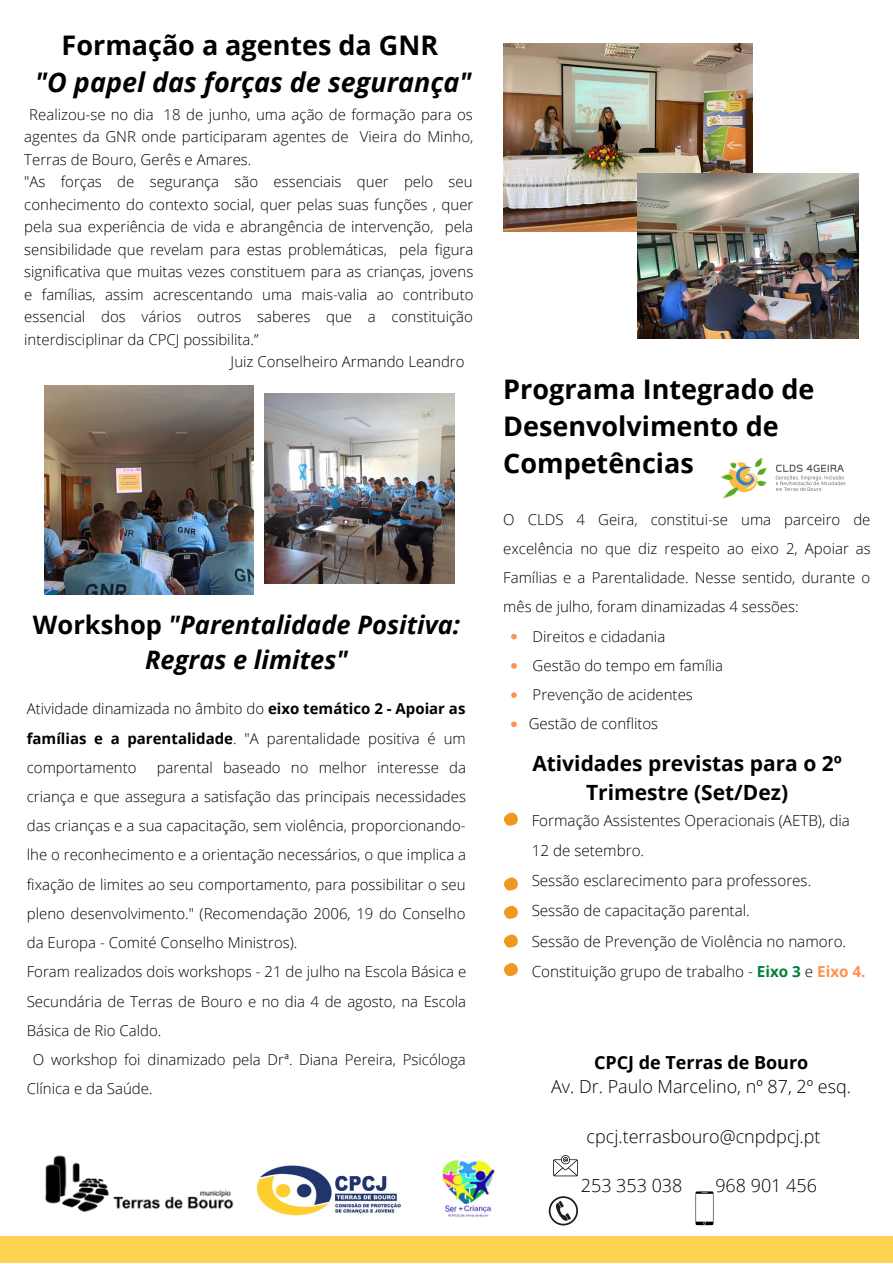
<style>
.page{position:relative;width:893px;height:1264px;background:#fff}
.page>*{position:absolute;margin:0;border:0;box-sizing:border-box;transform-origin:0 0}
.t1{font:700 27px/37px "Open Sans";color:#000}
.t2{font:italic 700 27px "Open Sans";color:#000}
.t3{font:italic 700 25.5px/34.8px "Open Sans";color:#000;text-align:center}
.t4{font:700 21px/29.2px "Open Sans";color:#000;text-align:center}
.t5{font:300 18px "Open Sans";color:#000}
.t6{font:700 18px "Open Sans";color:#000}
.t7{font:300 15.15px/30.2px "Open Sans";color:#000}
.t8{font:300 15px/29.2px "Open Sans";color:#000;text-align:justify}
.s1{font-style:normal}
.s2{font-weight:700}
.s3{font-weight:700;color:#008037}
.s4{font-weight:700;color:#ff914d}
</style>
<div class="page">
<div style="left:0;top:1235px;width:892px;height:27px;background:#fed352"></div>
<img style="left:44px;top:385px;width:209px;height:209px">
<img style="left:442px;top:1159px;width:53px;height:59px">
<img style="left:256px;top:1165px;width:145px;height:51px">
<img style="left:45px;top:1155px;width:189px;height:58px">
<svg style="left:553px;top:1155px;width:24px;height:21px"></svg>
<svg style="left:695px;top:1191px;width:18px;height:34px"></svg>
<svg style="left:548px;top:1196px;width:30px;height:29px"></svg>
<img style="left:503px;top:43px;width:250px;height:188px">
<img style="left:637px;top:173px;width:221px;height:165px">
<img style="left:721px;top:457px;width:125px;height:42px">
<img style="left:264px;top:393px;width:190px;height:190px">
<svg style="left:503px;top:812px;width:15px;height:14px"></svg>
<svg style="left:511px;top:634px;width:5px;height:5px"></svg>
<svg style="left:511px;top:663px;width:5px;height:5px"></svg>
<svg style="left:511px;top:692px;width:5px;height:6px"></svg>
<svg style="left:511px;top:721px;width:5px;height:6px"></svg>
<svg style="left:503px;top:963px;width:15px;height:13px"></svg>
<svg style="left:503px;top:877px;width:15px;height:13px"></svg>
<svg style="left:503px;top:905px;width:15px;height:14px"></svg>
<svg style="left:503px;top:934px;width:15px;height:13px"></svg>
<h1 class="t1" style="left:62px;top:26px;width:378px">Formação a agentes da GNR</h1>
<h1 class="t2" style="left:35px;top:63px;width:438px">"O papel das forças de segurança"</h1>
<p class="t8" style="left:29px;top:99px;width:445px">Realizou-se no dia 18 de junho, uma ação de formação para os</p>
<p class="t8" style="left:24px;top:122px;width:450px">agentes da GNR onde participaram agentes de Vieira do Minho,</p>
<p class="t8" style="left:24px;top:144px;width:229px">Terras de Bouro, Gerês e Amares.</p>
<p class="t8" style="left:24px;top:167px;width:450px">"As forças de segurança são essenciais quer pelo seu</p>
<p class="t8" style="left:24px;top:189px;width:450px">conhecimento do contexto social, quer pelas suas funções , quer</p>
<p class="t8" style="left:24px;top:212px;width:450px">pela sua experiência de vida e abrangência de intervenção, pela</p>
<p class="t8" style="left:24px;top:234px;width:450px">sensibilidade que revelam para estas problemáticas, pela figura</p>
<p class="t8" style="left:24px;top:257px;width:450px">significativa que muitas vezes constituem para as crianças, jovens</p>
<p class="t8" style="left:24px;top:279px;width:450px">e famílias, assim acrescentando uma mais-valia ao contributo</p>
<p class="t8" style="left:24px;top:302px;width:450px">essencial dos vários outros saberes que a constituição</p>
<p class="t8" style="left:24px;top:324px;width:236px">interdisciplinar da CPCJ possibilita.”</p>
<p class="t8" style="left:230px;top:346px;width:235px">Juiz Conselheiro Armando Leandro</p>
<h2 class="t3" style="left:33px;top:606px;width:428px"><span class="s1">Workshop</span> "Parentalidade Positiva:<br>Regras e limites"</h2>
<p class="t8" style="left:27px;top:693px;width:440px">Atividade dinamizada no âmbito do <span class="s2">eixo temático 2 - Apoiar as famílias e a parentalidade</span>. "A parentalidade positiva é um comportamento</p>
<p class="t8" style="left:157px;top:752px;width:311px">parental baseado no melhor interesse da</p>
<p class="t8" style="left:27px;top:781px;width:441px">criança e que assegura a satisfação das principais necessidades</p>
<p class="t8" style="left:27px;top:810px;width:440px">das crianças e a sua capacitação, sem violência, proporcionando-</p>
<p class="t8" style="left:27px;top:840px;width:441px">lhe o reconhecimento e a orientação necessários, o que implica a</p>
<p class="t8" style="left:27px;top:869px;width:440px">fixação de limites ao seu comportamento, para possibilitar o seu</p>
<p class="t8" style="left:27px;top:898px;width:440px">pleno desenvolvimento." (Recomendação 2006, 19 do Conselho</p>
<p class="t8" style="left:27px;top:927px;width:272px">da Europa - Comité Conselho Ministros).</p>
<p class="t8" style="left:27px;top:957px;width:441px">Foram realizados dois workshops - 21 de julho na Escola Básica e</p>
<p class="t8" style="left:27px;top:986px;width:441px">Secundária de Terras de Bouro e no dia 4 de agosto, na Escola</p>
<p class="t8" style="left:27px;top:1015px;width:136px">Básica de Rio Caldo.</p>
<p class="t8" style="left:33px;top:1044px;width:434px">O workshop foi dinamizado pela Drª. Diana Pereira, Psicóloga</p>
<p class="t8" style="left:27px;top:1073px;width:127px">Clínica e da Saúde.</p>
<h1 class="t1" style="left:503px;top:369px;width:313px">Programa Integrado de<br>Desenvolvimento de<br>Competências</h1>
<p class="t8" style="left:503px;top:504px;width:369px">O CLDS 4 Geira, constitui-se uma parceiro de excelência no que diz respeito ao eixo 2, Apoiar as Famílias e a Parentalidade. Nesse sentido, durante o mês de julho, foram dinamizadas 4 sessões:</p>
<p class="t8" style="left:528px;top:621px;width:196px;text-align:left">Direitos e cidadania<br>Gestão do tempo em família<br>Prevenção de acidentes<br>Gestão de conflitos</p>
<h3 class="t4" style="left:532px;top:748px;width:311px">Atividades previstas para o 2º<br>Trimestre (Set/Dez)</h3>
<p class="t7" style="left:531px;top:805px;width:335px">Formação Assistentes Operacionais (AETB), dia 12 de setembro.<br>Sessão esclarecimento para professores.<br>Sessão de capacitação parental.<br>Sessão de Prevenção de Violência no namoro.<br>Constituição grupo de trabalho - <span class="s3">Eixo 3</span> e <span class="s4">Eixo 4.</span></p>
<p class="t6" style="left:594px;top:1049px;width:216px">CPCJ de Terras de Bouro</p>
<p class="t5" style="left:551px;top:1074px;width:301px">Av. Dr. Paulo Marcelino, nº 87, 2º esq.</p>
<p class="t5" style="left:586px;top:1123px;width:235px">cpcj.terrasbouro@cnpdpcj.pt</p>
<p class="t5" style="left:580px;top:1173px;width:103px">253 353 038</p>
<p class="t5" style="left:715px;top:1173px;width:103px">968 901 456</p>
</div>
